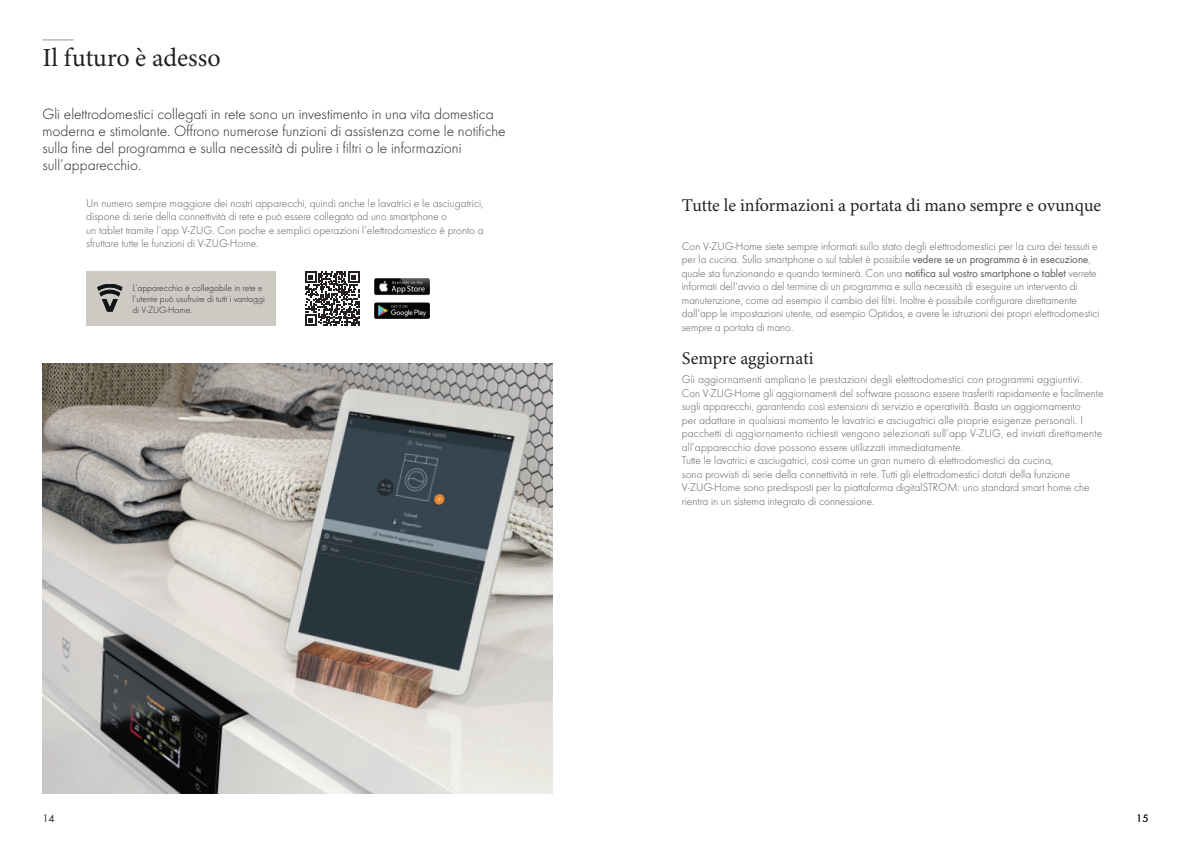
<style>
.page{position:relative;width:1191px;height:842px;background:#fff}
.page>*{position:absolute;margin:0;border:0;box-sizing:border-box;transform-origin:0 0}
.t1{font:26px "Minion 3";color:#231f20}
.t2{font:18px "Minion 3";color:#231f20}
.t3{font:300 15.5px/17px "ZUG Futura";color:#231f20}
.t4{font:300 11.5px/13.5px "ZUG Futura";color:#57585a}
.t5{font:11px "ZUG Futura";color:#231f20}
.t6{font:300 9.5px/11px "ZUG Futura";color:#231f20}
.s1{font-weight:400}
</style>
<div class="page">
<img style="left:43px;top:364px;width:510px;height:430px">
<img style="left:374px;top:278px;width:55px;height:17px">
<img style="left:374px;top:302px;width:55px;height:16px">
<svg style="left:305px;top:271px;width:54px;height:55px"></svg>
<hr style="left:43px;top:40px;width:31px;height:1px;background:#9b9895">
<div style="left:86px;top:271px;width:190px;height:55px;background:#cdc9c3"></div>
<svg style="left:98px;top:284px;width:24px;height:27px"></svg>
<h1 class="t1" style="left:43px;top:47px;width:180px">Il futuro è adesso</h1>
<p class="t3" style="left:43px;top:107px;width:465px">Gli elettrodomestici collegati in rete sono un investimento in una vita domestica moderna e stimolante. Offrono numerose funzioni di assistenza come le notifiche sulla fine del programma e sulla necessità di pulire i filtri o le informazioni sull’apparecchio.</p>
<p class="t4" style="left:86px;top:197px;width:399px">Un numero sempre maggiore dei nostri apparecchi, quindi anche le lavatrici e le asciugatrici, dispone di serie della connettività di rete e può essere collegato ad uno smartphone o<br>un tablet tramite l’app V-ZUG. Con poche e semplici operazioni l’elettrodomestico è pronto a sfruttare tutte le funzioni di V-ZUG-Home.</p>
<p class="t6" style="left:133px;top:283px;width:134px">L’apparecchio è collegabile in rete e l’utente può usufruire di tutti i vantaggi di V-ZUG-Home.</p>
<h2 class="t2" style="left:681px;top:198px;width:421px">Tutte le informazioni a portata di mano sempre e ovunque</h2>
<p class="t4" style="left:681px;top:240px;width:419px">Con V-ZUG-Home siete sempre informati sullo stato degli elettrodomestici per la cura dei tessuti e per la cucina. Sullo smartphone o sul tablet è possibile <span class="s1">vedere se un programma è in esecuzione</span>, quale sta funzionando e quando terminerà. Con una <span class="s1">notifica sul vostro smartphone o tablet</span> verrete informati dell'avvio o del termine di un programma e sulla necessità di eseguire un intervento di manutenzione, come ad esempio il cambio dei filtri. Inoltre è possibile configurare direttamente dall'app le impostazioni utente, ad esempio Optidos, e avere le istruzioni dei propri elettrodomestici sempre a portata di mano.</p>
<h2 class="t2" style="left:681px;top:351px;width:133px">Sempre aggiornati</h2>
<p class="t4" style="left:681px;top:374px;width:423px">Gli aggiornamenti ampliano le prestazioni degli elettrodomestici con programmi aggiuntivi.<br>Con V-ZUG-Home gli aggiornamenti del software possono essere trasferiti rapidamente e facilmente sugli apparecchi, garantendo così estensioni di servizio e operatività. Basta un aggiornamento<br>per adattare in qualsiasi momento le lavatrici e asciugatrici alle proprie esigenze personali. I pacchetti di aggiornamento richiesti vengono selezionati sull’app V-ZUG, ed inviati direttamente all’apparecchio dove possono essere utilizzati immediatamente.<br>Tutte le lavatrici e asciugatrici, così come un gran numero di elettrodomestici da cucina,<br>sono provvisti di serie della connettività in rete. Tutti gli elettrodomestici dotati della funzione V-ZUG-Home sono predisposti per la piattaforma digitalSTROM: uno standard smart home che rientra in un sistema integrato di connessione.</p>
<p class="t5" style="left:43px;top:814px;width:14px">14</p>
<p class="t5" style="left:1136px;top:814px;width:14px">15</p>
</div>
